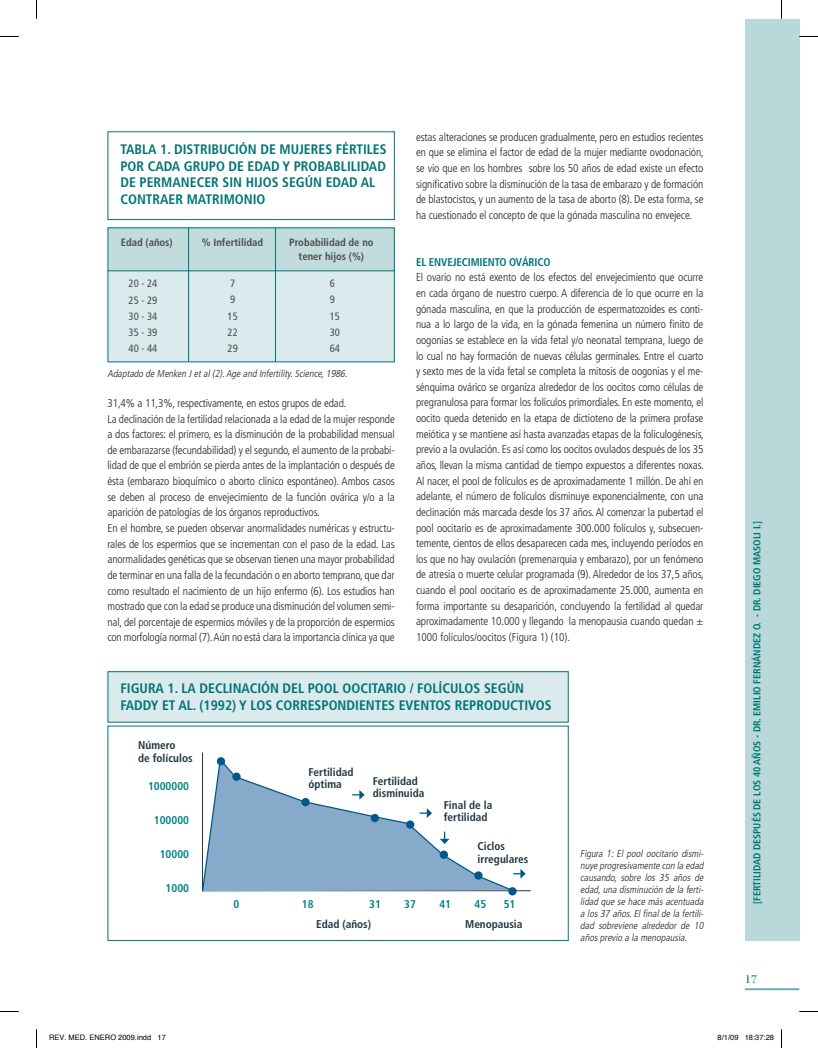
<style>
.page{position:relative;width:818px;height:1048px;background:#fff}
.page>*{position:absolute;margin:0;border:0;box-sizing:border-box;transform-origin:0 0}
.t1{font:16.25px "Filosofia Grand Caps";color:#007475;scale:1.1 1}
.t2{font:700 condensed 13.75px/16.5px "Frutiger";color:#007475}
.t3{font:300 condensed 11.25px/15.6px "Frutiger";letter-spacing:-.01em;color:#231f20;text-align:justify}
.t4{font:700 condensed 11.25px/12.5px "Frutiger";color:#21353f}
.t5{font:700 condensed 11.25px "Frutiger";color:#008284}
.t6{font:700 condensed 11.25px "Frutiger";letter-spacing:-.01em;color:#007475}
.t7{font:700 condensed 10.62px/13.8px "Frutiger";color:#4b4c4d;text-align:center}
.t8{font:condensed 10.62px/16.2px "Frutiger";color:#4b4c4d}
.t9{font:italic 300 condensed 10px/12px "Frutiger";color:#231f20;text-align:justify}
.t10{font:700 condensed 10px "Frutiger";color:#007475}
.t11{font:7.5px "Helvetica";color:#000}
</style>
<div class="page">
<hr style="left:744px;top:988px;width:54px;height:2px;background:#63abaf">
<div style="left:744px;top:19px;width:54px;height:921px;background:#b9d8da"></div>
<div style="left:108px;top:228px;width:286px;height:134px;background:#dbeaec"></div>
<div style="left:108px;top:228px;width:286px;height:43px;background:#c2dcde"></div>
<div style="left:107px;top:131px;width:287px;height:89px;border:1px solid #007475"></div>
<hr style="left:188px;top:228px;width:1px;height:133px;background:#007475">
<hr style="left:275px;top:228px;width:1px;height:134px;background:#007475">
<hr style="left:107px;top:270px;width:287px;height:1px;background:#007475">
<div style="left:107px;top:671px;width:461px;height:51px;background:#dbeaec;border:1px solid #007475"></div>
<svg style="left:202px;top:756px;width:307px;height:136px;fill:#88aaca"></svg>
<div style="left:217px;top:757px;width:8px;height:8px;background:#005789;border-radius:50%"></div>
<div style="left:232px;top:772px;width:8px;height:8px;background:#005789;border-radius:50%"></div>
<svg style="left:301px;top:797px;width:8px;height:9px"></svg>
<svg style="left:370px;top:813px;width:9px;height:9px"></svg>
<div style="left:406px;top:820px;width:8px;height:8px;background:#005789;border-radius:50%"></div>
<div style="left:439px;top:850px;width:8px;height:8px;background:#005789;border-radius:50%"></div>
<div style="left:474px;top:871px;width:8px;height:8px;background:#005789;border-radius:50%"></div>
<div style="left:508px;top:887px;width:8px;height:8px;background:#005789;border-radius:50%"></div>
<svg style="left:352px;top:789px;width:12px;height:10px"></svg>
<svg style="left:419px;top:808px;width:13px;height:10px"></svg>
<svg style="left:513px;top:869px;width:12px;height:9px"></svg>
<svg style="left:439px;top:831px;width:10px;height:13px"></svg>
<svg style="left:0;top:36px;width:19px;height:1px"></svg>
<svg style="left:798px;top:36px;width:19px;height:1px"></svg>
<svg style="left:0;top:1011px;width:19px;height:1px"></svg>
<svg style="left:799px;top:1011px;width:18px;height:1px"></svg>
<svg style="left:36px;top:0;width:1px;height:19px"></svg>
<svg style="left:36px;top:1029px;width:1px;height:18px"></svg>
<p class="t2" style="left:120px;top:141px;width:267px">TABLA 1. DISTRIBUCIÓN DE MUJERES FÉRTILES POR CADA GRUPO DE EDAD Y PROBABLILIDAD DE PERMANECER SIN HIJOS SEGÚN EDAD AL CONTRAER MATRIMONIO</p>
<p class="t7" style="left:121px;top:236px;width:53px">Edad (años)</p>
<p class="t7" style="left:202px;top:236px;width:63px">% Infertilidad</p>
<p class="t7" style="left:289px;top:236px;width:86px">Probabilidad de no tener hijos (%)</p>
<p class="t8" style="left:128px;top:275px;width:30px;text-align:justify">20 - 24<br>25 - 29<br>30 - 34<br>35 - 39<br>40 - 44</p>
<p class="t8" style="left:227px;top:275px;width:12px">7<br>9<br>15<br>22<br>29</p>
<p class="t8" style="left:329px;top:275px;width:12px">6<br>9<br>15<br>30<br>64</p>
<p class="t9" style="left:107px;top:368px;width:243px">Adaptado de Menken Jetal(2).Age and Infertility.Science,1986.</p>
<p class="t3" style="left:107px;top:395px;width:289px;text-align:left">31,4% a 11,3%, respectivamente, en estos grupos de edad.<br>La declinación de la fertilidad relacionada a la edad de la mujer responde a dos factores: el primero, es la disminución de la probabilidad mensual de embarazarse (fecundabilidad) y el segundo, el aumento de la probabi&shy;lidad de que el embrión se pierda antes de la implantación o después de ésta (embarazo bioquímico o aborto clínico espontáneo). Ambos casos se deben al proceso de envejecimiento de la función ovárica y/o a la aparición de patologías de los órganos reproductivos.<br>En el hombre, se pueden observar anormalidades numéricas y estructu&shy;rales de los espermios que se incrementan con el paso de la edad. Las anormalidades genéticas que se observan tienen una mayor probabilidad de terminar en una falla de la fecundación o en aborto temprano, que dar como resultado el nacimiento de un hijo enfermo (6). Los estudios han mostrado que con la edad se produce una disminución del volumen semi&shy;nal, del porcentaje de espermios móviles y de la proporción de espermios con morfología normal (7). Aún no está clara la importancia clínica ya que</p>
<p class="t3" style="left:416px;top:129px;width:289px">estas alteraciones se producen gradualmente, pero en estudios recientes en que se elimina el factor de edad de la mujer mediante ovodonación, se vio que en los hombres sobre los 50 años de edad existe un efecto significativo sobre la disminución de la tasa de embarazo y de formación de blastocistos, y un aumento de la tasa de aborto (8). De esta forma, se ha cuestionado el concepto de que la gónada masculina no envejece.</p>
<p class="t6" style="left:416px;top:255px;width:136px">EL ENVEJECIMIENTO OVÁRICO</p>
<p class="t3" style="left:416px;top:270px;width:289px">El ovario no está exento de los efectos del envejecimiento que ocurre en cada órgano de nuestro cuerpo. A diferencia de lo que ocurre en la gónada masculina, en que la producción de espermatozoides es conti&shy;nua a lo largo de la vida, en la gónada femenina un número finito de oogonias se establece en la vida fetal y/o neonatal temprana, luego de lo cual no hay formación de nuevas células germinales. Entre el cuarto y sexto mes de la vida fetal se completa la mitosis de oogonias y el me&shy;sénquima ovárico se organiza alrededor de los oocitos como células de pregranulosa para formar los folículos primordiales. En este momento, el oocito queda detenido en la etapa de dictioteno de la primera profase meiótica y se mantiene así hasta avanzadas etapas de la foliculogénesis, previo a la ovulación. Es así como los oocitos ovulados después de los 35 años, llevan la misma cantidad de tiempo expuestos a diferentes noxas.<br>Al nacer, el pool de folículos es de aproximadamente 1 millón. De ahí en adelante, el número de folículos disminuye exponencialmente, con una declinación más marcada desde los 37 años. Al comenzar la pubertad el pool oocitario es de aproximadamente 300.000 folículos y, subsecuen&shy;temente, cientos de ellos desaparecen cada mes, incluyendo períodos en los que no hay ovulación (premenarquia y embarazo), por un fenómeno de atresia o muerte celular programada (9). Alrededor de los 37,5 años, cuando el pool oocitario es de aproximadamente 25.000, aumenta en forma importante su desaparición, concluyendo la fertilidad al quedar aproximadamente 10.000 y llegando la menopausia cuando quedan ± 1000 folículos/oocitos (Figura 1) (10).</p>
<p class="t2" style="left:120px;top:680px;width:432px">FIGURA 1. LA DECLINACIÓN DEL POOL OOCITARIO / FOLÍCULOS SEGÚN<br>FADDY ET AL. (1992) Y LOS CORRESPONDIENTES EVENTOS REPRODUCTIVOS</p>
<p class="t4" style="left:138px;top:739px;width:56px">Número<br>de folículos</p>
<p class="t4" style="left:308px;top:765px;width:47px">Fertilidad óptima</p>
<p class="t4" style="left:372px;top:774px;width:53px">Fertilidad disminuida</p>
<p class="t4" style="left:443px;top:798px;width:50px">Final de la fertilidad</p>
<p class="t4" style="left:477px;top:839px;width:52px">Ciclos irregulares</p>
<p class="t5" style="left:148px;top:779px;width:42px">1000000</p>
<p class="t5" style="left:154px;top:813px;width:37px">100000</p>
<p class="t5" style="left:160px;top:847px;width:31px">10000</p>
<p class="t5" style="left:165px;top:880px;width:25px">1000</p>
<p class="t5" style="left:233px;top:897px;width:7px">0</p>
<p class="t5" style="left:301px;top:897px;width:13px">18</p>
<p class="t5" style="left:369px;top:897px;width:13px">31</p>
<p class="t5" style="left:404px;top:897px;width:13px">37</p>
<p class="t5" style="left:439px;top:897px;width:13px">41</p>
<p class="t5" style="left:474px;top:897px;width:13px">45</p>
<p class="t5" style="left:503px;top:897px;width:13px">51</p>
<p class="t4" style="left:316px;top:918px;width:57px">Edad (años)</p>
<p class="t4" style="left:465px;top:918px;width:59px">Menopausia</p>
<p class="t9" style="left:580px;top:847px;width:127px">Figura 1: El pool oocitario dismi&shy;nuye progresivamente con la edad causando, sobre los 35 años de edad,una disminución de la ferti&shy;lidad que se hace más acentuada a los37 años.Elfinalde la fertili&shy;dad sobreviene alrededor de 10 añosprevio a la menopausia.</p>
<p class="t10" style="left:750px;top:903px;width:384px;rotate:-90deg">[FERTILIDAD DESPUÉS DE LOS 40 AÑOS - DR. EMILIO FERNÁNDEZ O. - DR. DIEGO MASOLI I.]</p>
<h1 class="t1" style="left:744px;top:969px;width:13px">17</h1>
<p class="t11" style="left:49px;top:1031px;width:118px">REV. MED. ENERO 2009.indd 17</p>
<p class="t11" style="left:717px;top:1031px;width:58px">8/1/09 18:37:28</p>
</div>
